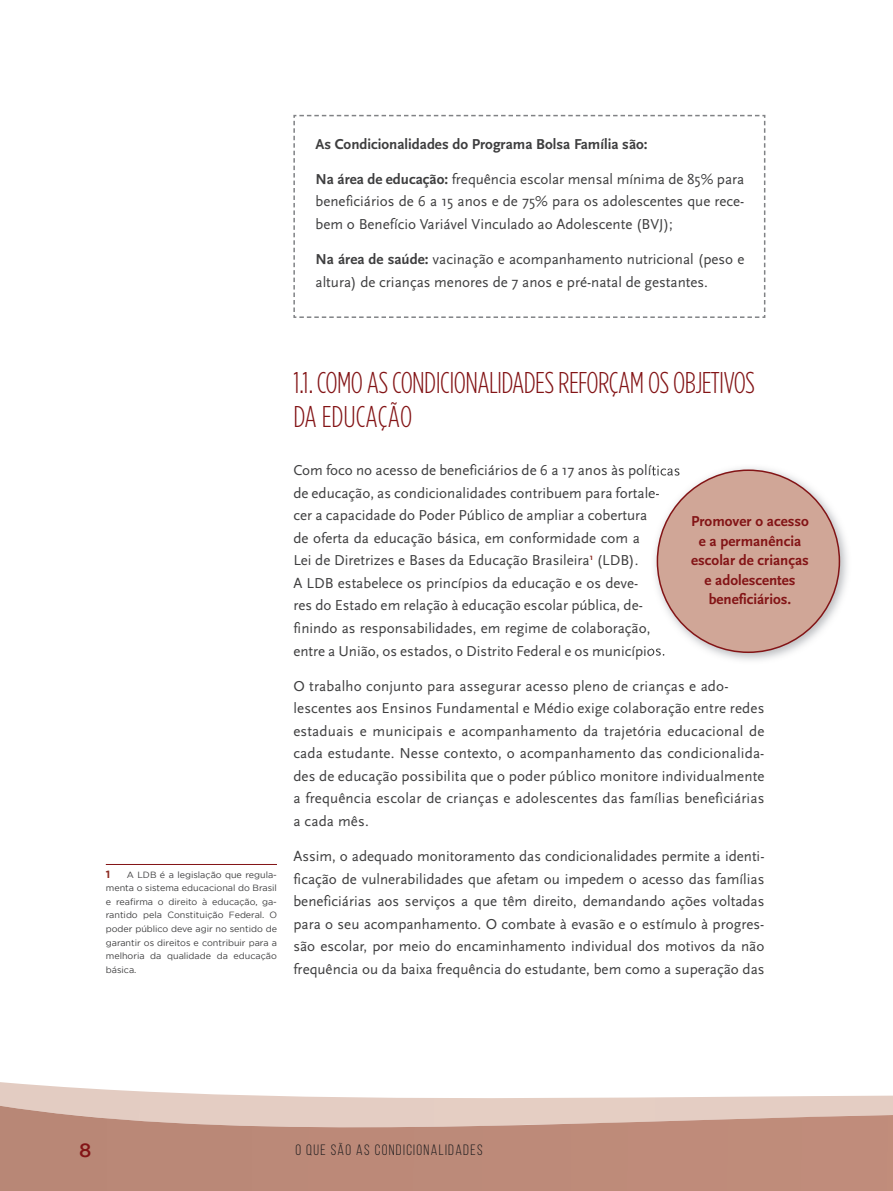
<style>
.page{position:relative;width:893px;height:1191px;background:#fff}
.page>*{position:absolute;margin:0;border:0;box-sizing:border-box;transform-origin:0 0}
.t1{font:300 30px/34.5px "Gotham Condensed";letter-spacing:-.02em;color:#831416}
.t2{font:500 19.5px "Gotham";color:#831416}
.t3{font:15px/22.5px "Scala Sans";color:#3e3e3f}
.t4{font:700 15px/19.5px "Scala Sans";color:#831416;text-align:center}
.t5{font:700 15px "Scala Sans";color:#3e3e3f}
.t6{font:15px "Bebas Neue";letter-spacing:.09em;color:#231f20}
.t7{font:700 10.5px "Gotham";color:#8c2b21}
.t8{font:9px/13.5px "Gotham";color:#3e3e3f;text-align:justify}
.s1{font-weight:700}
</style>
<div class="page">
<svg style="left:0;top:1082px;width:893px;height:23px"></svg>
<svg style="left:293px;top:114px;width:473px;height:204px"></svg>
<img style="left:654px;top:467px;width:194px;height:194px">
<img style="left:651px;top:465px;width:29px;height:14px">
<img style="left:651px;top:487px;width:8px;height:14px">
<img style="left:651px;top:644px;width:14px;height:15px">
<div style="left:657px;top:470px;width:182px;height:182px;background:#d0a697;border-radius:50%"></div>
<hr style="left:106px;top:864px;width:171px;height:1px;background:#831416">
<p class="t5" style="left:315px;top:136px;width:334px">As Condicionalidades do Programa Bolsa Família são:</p>
<p class="t3" style="left:315px;top:168px;width:430px;text-align:justify"><span class="s1">Na área de educação:</span> frequência escolar mensal mínima de 85% para beneficiários de 6 a 15 anos e de 75% para os adolescentes que rece&shy;bem o Benefício Variável Vinculado ao Adolescente (BVJ);</p>
<p class="t3" style="left:315px;top:248px;width:430px"><span class="s1">Na área de saúde:</span> vacinação e acompanhamento nutricional (peso e altura) de crianças menores de 7 anos e pré-natal de gestantes.</p>
<p class="t7" style="left:106px;top:867px;width:6px">1</p>
<p class="t8" style="left:106px;top:868px;width:173px;text-indent:21px">A LDB é a legislação que regula&shy;menta o sistema educacional do Brasil e reafirma o direito à educação, ga&shy;rantido pela Constituição Federal. O poder público deve agir no sentido de garantir os direitos e contribuir para a melhoria da qualidade da educação básica.</p>
<h1 class="t1" style="left:293px;top:365px;width:463px">1.1. COMO AS CONDICIONALIDADES REFORÇAM OS OBJETIVOS<br>DA EDUCAÇÃO</h1>
<p class="t3" style="left:293px;top:459px;width:388px">Com foco no acesso de beneficiários de 6 a 17 anos às políticas de educação, as condicionalidades contribuem para fortale&shy;cer a capacidade do Poder Público de ampliar a cobertura<br>de oferta da educação básica, em conformidade com a<br>Lei de Diretrizes e Bases da Educação Brasileira<sup>1</sup> (LDB).<br>A LDB estabelece os princípios da educação e os deve-<br>res do Estado em relação à educação escolar pública, de&shy;finindo as responsabilidades, em regime de colaboração, entre a União, os estados, o Distrito Federal e os municípios.</p>
<p class="t3" style="left:293px;top:675px;width:473px">O trabalho conjunto para assegurar acesso pleno de crianças e ado&shy;lescentes aos Ensinos Fundamental e Médio exige colaboração entre redes estaduais e municipais e acompanhamento da trajetória educacional de cada estudante. Nesse contexto, o acompanhamento das condicionalida&shy;des de educação possibilita que o poder público monitore individualmente a frequência escolar de crianças e adolescentes das famílias beneficiárias a cada mês.</p>
<p class="t3" style="left:293px;top:845px;width:473px;text-align:justify">Assim, o adequado monitoramento das condicionalidades permite a identi&shy;ficação de vulnerabilidades que afetam ou impedem o acesso das famílias beneficiárias aos serviços a que têm direito, demandando ações voltadas para o seu acompanhamento. O combate à evasão e o estímulo à progres&shy;são escolar, por meio do encaminhamento individual dos motivos da não frequência ou da baixa frequência do estudante, bem como a superação das</p>
<p class="t4" style="left:691px;top:512px;width:119px">Promover o acesso e a permanência escolar de crianças e adolescentes beneficiários.</p>
<h2 class="t2" style="left:79px;top:1137px;width:14px">8</h2>
<p class="t6" style="left:296px;top:1141px;width:189px">O QUE SÃO AS CONDICIONALIDADES</p>
</div>
